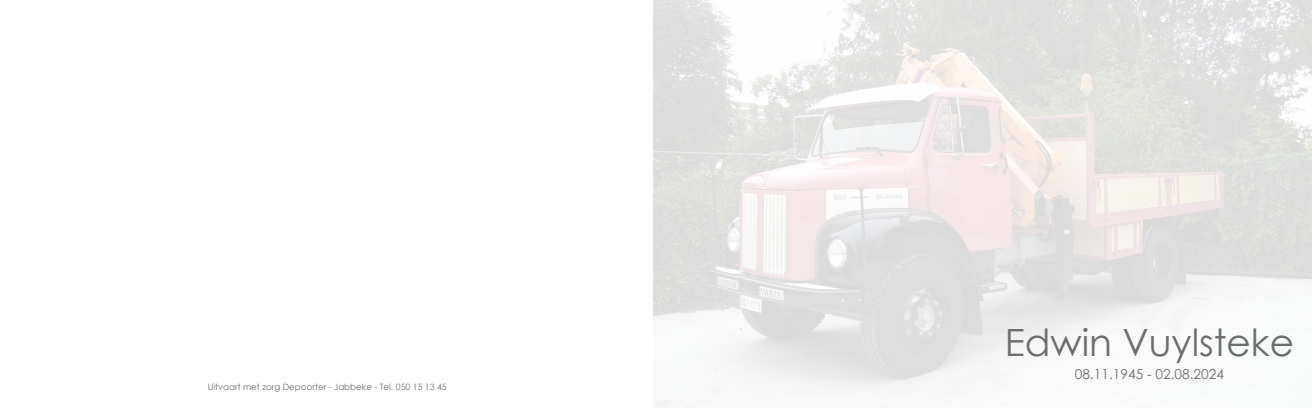
<style>
.page{position:relative;width:1312px;height:408px;background:#fff}
.page>*{position:absolute;margin:0;border:0;box-sizing:border-box;transform-origin:0 0}
.t1{font:37.5px "Century Gothic";color:#6c6d70}
.t2{font:13.75px "Century Gothic";color:#6c6d70}
.t3{font:8.75px "Century Gothic";color:#6c6d70}
</style>
<div class="page">
<img style="left:653px;top:0;width:658px;height:407px">
<p class="t3" style="left:208px;top:380px;width:240px">Uitvaart met zorg Depoorter - Jabbeke - Tel. 050 15 13 45</p>
<p class="t1" style="left:1004px;top:316px;width:291px">Edwin Vuylsteke</p>
<p class="t2" style="left:1074px;top:364px;width:151px">08.11.1945 - 02.08.2024</p>
</div>
